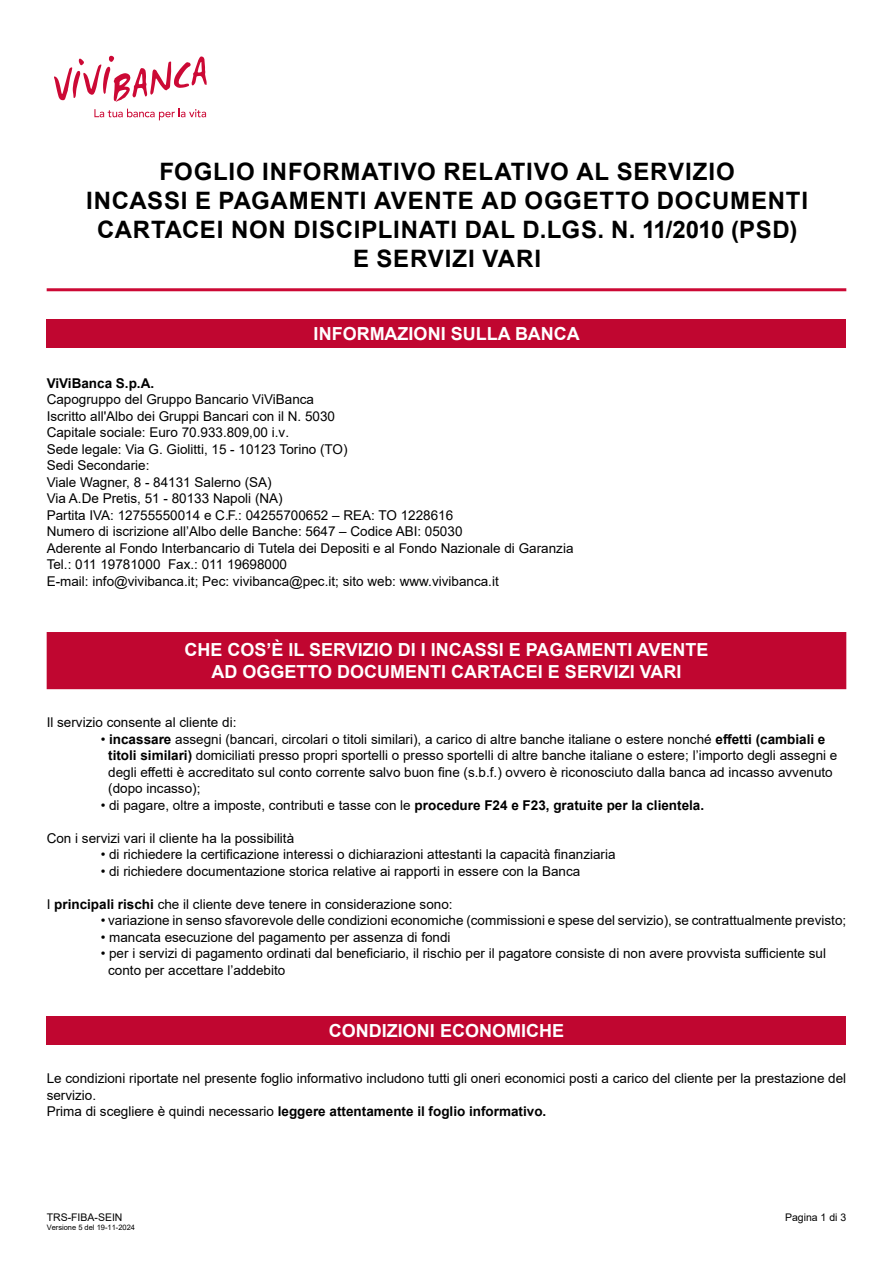
<style>
.page{position:relative;width:893px;height:1263px;background:#fff}
.page>*{position:absolute;margin:0;border:0;box-sizing:border-box;transform-origin:0 0}
.t1{font:700 24px/28.8px "Arial";letter-spacing:.03em;color:#000;text-align:center}
.t2{font:700 18px/21.6px "Arial";color:#fff;text-align:center}
.t3{font:13.5px/16.5px "Arial";color:#000}
.t4{font:700 13.5px "Arial";color:#000}
.t5{font:10.5px "Arial";color:#000}
.t6{font:7.5px "Arial";color:#000}
.s1{font-weight:700}
</style>
<div class="page">
<hr style="left:47px;top:288px;width:799px;height:3px;background:#cc0935">
<svg style="left:54px;top:56px;width:153px;height:46px"></svg>
<svg style="left:94px;top:109px;width:112px;height:11px"></svg>
<div style="left:47px;top:319px;width:799px;height:29px;background:#c00630"></div>
<div style="left:47px;top:1016px;width:799px;height:29px;background:#c00630"></div>
<div style="left:47px;top:632px;width:799px;height:57px;background:#c00630"></div>
<h1 class="t1" style="left:86px;top:158px;width:723px">FOGLIO INFORMATIVO RELATIVO AL SERVIZIO<br>INCASSI E PAGAMENTI AVENTE AD OGGETTO DOCUMENTI CARTACEI NON DISCIPLINATI DAL D.LGS. N. 11/2010 (PSD)<br>E SERVIZI VARI</h1>
<h2 class="t2" style="left:314px;top:323px;width:268px">INFORMAZIONI SULLA BANCA</h2>
<p class="t4" style="left:47px;top:373px;width:109px">ViViBanca S.p.A.</p>
<p class="t3" style="left:47px;top:391px;width:528px">Capogruppo del Gruppo Bancario ViViBanca<br>Iscritto all'Albo dei Gruppi Bancari con il N. 5030<br>Capitale sociale: Euro 70.933.809,00 i.v.<br>Sede legale: Via G. Giolitti, 15 - 10123 Torino (TO)<br>Sedi Secondarie:<br>Viale Wagner, 8 - 84131 Salerno (SA)<br>Via A.De Pretis, 51 - 80133 Napoli (NA)<br>Partita IVA: 12755550014 e C.F.: 04255700652 – REA: TO 1228616<br>Numero di iscrizione all’Albo delle Banche: 5647 – Codice ABI: 05030<br>Aderente al Fondo Interbancario di Tutela dei Depositi e al Fondo Nazionale di Garanzia Tel.: 011 19781000 Fax.: 011 19698000<br>E-mail: info@vivibanca.it; Pec: vivibanca@pec.it; sito web: www.vivibanca.it</p>
<h2 class="t2" style="left:184px;top:639px;width:526px">CHE COS’È IL SERVIZIO DI I INCASSI E PAGAMENTI AVENTE<br>AD OGGETTO DOCUMENTI CARTACEI E SERVIZI VARI</h2>
<p class="t3" style="left:47px;top:714px;width:191px">Il servizio consente al cliente di:</p>
<p class="t3" style="left:108px;top:731px;width:731px;text-indent:-8px">• <span class="s1">incassare</span> assegni (bancari, circolari o titoli similari), a carico di altre banche italiane o estere nonché <span class="s1">effetti (cambiali e titoli similari)</span> domiciliati presso propri sportelli o presso sportelli di altre banche italiane o estere; l’importo degli assegni e degli effetti è accreditato sul conto corrente salvo buon fine (s.b.f.) ovvero è riconosciuto dalla banca ad incasso avvenuto (dopo incasso);</p>
<p class="t3" style="left:101px;top:797px;width:605px">• di pagare, oltre a imposte, contributi e tasse con le <span class="s1">procedure F24 e F23, gratuite per la clientela.</span></p>
<p class="t3" style="left:47px;top:830px;width:249px">Con i servizi vari il cliente ha la possibilità</p>
<p class="t3" style="left:101px;top:846px;width:516px">• di richiedere la certificazione interessi o dichiarazioni attestanti la capacità finanziaria</p>
<p class="t3" style="left:101px;top:863px;width:481px">• di richiedere documentazione storica relative ai rapporti in essere con la Banca</p>
<p class="t3" style="left:47px;top:896px;width:407px">I <span class="s1">principali rischi</span> che il cliente deve tenere in considerazione sono:</p>
<p class="t3" style="left:101px;top:912px;width:747px">• variazione in senso sfavorevole delle condizioni economiche (commissioni e spese del servizio), se contrattualmente previsto;</p>
<p class="t3" style="left:101px;top:929px;width:351px">• mancata esecuzione del pagamento per assenza di fondi</p>
<p class="t3" style="left:108px;top:945px;width:719px;text-indent:-8px">• per i servizi di pagamento ordinati dal beneficiario, il rischio per il pagatore consiste di non avere provvista sufficiente sul conto per accettare l’addebito</p>
<h2 class="t2" style="left:329px;top:1020px;width:237px">CONDIZIONI ECONOMICHE</h2>
<p class="t3" style="left:47px;top:1070px;width:801px">Le condizioni riportate nel presente foglio informativo includono tutti gli oneri economici posti a carico del cliente per la prestazione del servizio.<br>Prima di scegliere è quindi necessario <span class="s1">leggere attentamente il foglio informativo.</span></p>
<p class="t5" style="left:47px;top:1210px;width:77px">TRS-FIBA-SEIN</p>
<p class="t6" style="left:47px;top:1222px;width:90px">Versione 5 del 19-11-2024</p>
<p class="t5" style="left:785px;top:1210px;width:63px">Pagina 1 di 3</p>
</div>
